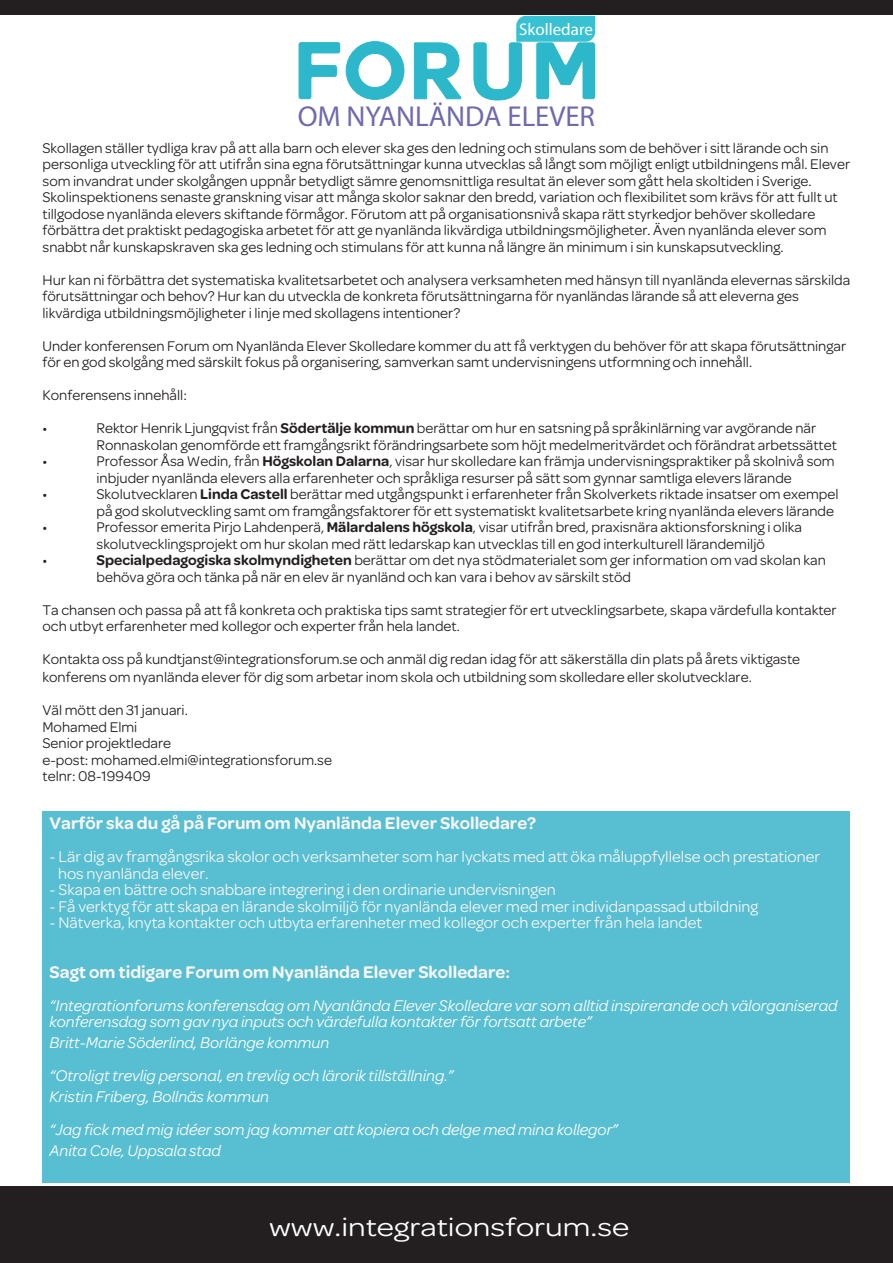
<style>
.page{position:relative;width:893px;height:1263px;background:#fff}
.page>*{position:absolute;margin:0;border:0;box-sizing:border-box;transform-origin:0 0}
.t1{font:28.8px "Myriad Pro";letter-spacing:-.005em;color:#6f6aae}
.leipis{font:27px "Omnes";color:#fff;scale:1.2 1}
.leipis-2{font:600 18px "Omnes";color:#f7f7f8}
.t2{font:16.95px "Myriad Pro";color:#fff}
.leipis-3{font:italic 16.5px/16.5px "Omnes";color:#fff}
.leipis-4{font:16.5px/16.5px "Omnes";color:#f7f7f8}
.leipis-5{font:15px/16.5px "Omnes";color:#231f20}
.s1{font-weight:600}
</style>
<div class="page">
<div style="left:0;top:0;width:893px;height:15px;background:#231f20"></div>
<div style="left:0;top:1246px;width:893px;height:17px;background:#231f20"></div>
<div style="left:43px;top:811px;width:807px;height:371px;background:#58bed2"></div>
<div style="left:0;top:1186px;width:893px;height:60px;background:#231f20"></div>
<svg style="left:298px;top:42px;width:42px;height:57px"></svg>
<svg style="left:346px;top:41px;width:59px;height:59px"></svg>
<svg style="left:414px;top:42px;width:48px;height:57px"></svg>
<svg style="left:473px;top:16px;width:122px;height:85px"></svg>
<p class="t2" style="left:519px;top:19px;width:75px">Skolledare</p>
<p class="t1" style="left:298px;top:98px;width:299px">OM NYANLÄNDA ELEVER</p>
<p class="leipis-5" style="left:43px;top:139px;width:787px">Skollagen ställer tydliga krav på att alla barn och elever ska ges den ledning och stimulans som de behöver i sitt lärande och sin</p>
<p class="leipis-5" style="left:43px;top:156px;width:809px">personliga utveckling för att utifrån sina egna förutsättningar kunna utvecklas så långt som möjligt enligt utbildningens mål. Elever som invandrat under skolgången uppnår betydligt sämre genomsnittliga resultat än elever som gått hela skoltiden i Sverige.</p>
<p class="leipis-5" style="left:43px;top:189px;width:797px">Skolinspektionens senaste granskning visar att många skolor saknar den bredd, variation och flexibilitet som krävs för att fullt ut</p>
<p class="leipis-5" style="left:43px;top:205px;width:785px">tillgodose nyanlända elevers skiftande förmågor. Förutom att på organisationsnivå skapa rätt styrkedjor behöver skolledare förbättra det praktiskt pedagogiska arbetet för att ge nyanlända likvärdiga utbildningsmöjligheter. Även nyanlända elever som snabbt når kunskapskraven ska ges ledning och stimulans för att kunna nå längre än minimum i sin kunskapsutveckling.</p>
<p class="leipis-5" style="left:43px;top:271px;width:809px">Hur kan ni förbättra det systematiska kvalitetsarbetet och analysera verksamheten med hänsyn till nyanlända elevernas särskilda förutsättningar och behov? Hur kan du utveckla de konkreta förutsättningarna för nyanländas lärande så att eleverna ges</p>
<p class="leipis-5" style="left:43px;top:304px;width:419px">likvärdiga utbildningsmöjligheter i linje med skollagens intentioner?</p>
<p class="leipis-5" style="left:43px;top:337px;width:805px">Under konferensen Forum om Nyanlända Elever Skolledare kommer du att få verktygen du behöver för att skapa förutsättningar för en god skolgång med särskilt fokus på organisering, samverkan samt undervisningens utformning och innehåll.</p>
<p class="leipis-5" style="left:43px;top:387px;width:146px">Konferensens innehåll:</p>
<p class="leipis-5" style="left:43px;top:420px;width:6px">•</p>
<p class="leipis-5" style="left:97px;top:420px;width:721px">Rektor Henrik Ljungqvist från <span class="s1">Södertälje kommun</span> berättar om hur en satsning på språkinlärning var avgörande när</p>
<p class="leipis-5" style="left:97px;top:436px;width:742px">Ronnaskolan genomförde ett framgångsrikt förändringsarbete som höjt medelmeritvärdet och förändrat arbetssättet</p>
<p class="leipis-5" style="left:43px;top:453px;width:6px">•</p>
<p class="leipis-5" style="left:97px;top:453px;width:740px">Professor Åsa Wedin, från <span class="s1">Högskolan Dalarna</span>, visar hur skolledare kan främja undervisningspraktiker på skolnivå som inbjuder nyanlända elevers alla erfarenheter och språkliga resurser på sätt som gynnar samtliga elevers lärande</p>
<p class="leipis-5" style="left:43px;top:486px;width:6px">•</p>
<p class="leipis-5" style="left:97px;top:486px;width:744px">Skolutvecklaren <span class="s1">Linda Castell</span> berättar med utgångspunkt i erfarenheter från Skolverkets riktade insatser om exempel på god skolutveckling samt om framgångsfaktorer för ett systematiskt kvalitetsarbete kring nyanlända elevers lärande</p>
<p class="leipis-5" style="left:43px;top:519px;width:6px">•</p>
<p class="leipis-5" style="left:97px;top:519px;width:707px">Professor emerita Pirjo Lahdenperä, <span class="s1">Mälardalens högskola</span>, visar utifrån bred, praxisnära aktionsforskning i olika</p>
<p class="leipis-5" style="left:97px;top:535px;width:670px">skolutvecklingsprojekt om hur skolan med rätt ledarskap kan utvecklas till en god interkulturell lärandemiljö</p>
<p class="leipis-5" style="left:43px;top:552px;width:6px">•</p>
<p class="leipis-5" style="left:97px;top:552px;width:731px"><span class="s1">Specialpedagogiska skolmyndigheten</span> berättar om det nya stödmaterialet som ger information om vad skolan kan behöva göra och tänka på när en elev är nyanländ och kan vara i behov av särskilt stöd</p>
<p class="leipis-5" style="left:43px;top:601px;width:795px">Ta chansen och passa på att få konkreta och praktiska tips samt strategier för ert utvecklingsarbete, skapa värdefulla kontakter och utbyt erfarenheter med kollegor och experter från hela landet.</p>
<p class="leipis-5" style="left:43px;top:651px;width:759px">Kontakta oss på kundtjanst@integrationsforum.se och anmäl dig redan idag för att säkerställa din plats på årets viktigaste</p>
<p class="leipis-5" style="left:43px;top:669px;width:711px">konferens om nyanlända elever för dig som arbetar inom skola och utbildning som skolledare eller skolutvecklare.</p>
<p class="leipis-5" style="left:43px;top:702px;width:147px">Väl mött den 31 januari.</p>
<p class="leipis-5" style="left:43px;top:718px;width:96px">Mohamed Elmi</p>
<p class="leipis-5" style="left:43px;top:735px;width:130px">Senior projektledare</p>
<p class="leipis-5" style="left:43px;top:751px;width:291px">e-post: mohamed.elmi@integrationsforum.se</p>
<p class="leipis-5" style="left:43px;top:768px;width:110px">telnr: 08-199409</p>
<p class="leipis-2" style="left:50px;top:813px;width:488px">Varför ska du gå på Forum om Nyanlända Elever Skolledare?</p>
<p class="leipis-4" style="left:58px;top:848px;width:764px;text-indent:-8px">- Lär dig av framgångsrika skolor och verksamheter som har lyckats med att öka måluppfyllelse och prestationer hos nyanlända elever.</p>
<p class="leipis-4" style="left:50px;top:881px;width:508px">- Skapa en bättre och snabbare integrering i den ordinarie undervisningen</p>
<p class="leipis-4" style="left:50px;top:898px;width:710px">- Få verktyg för att skapa en lärande skolmiljö för nyanlända elever med mer individanpassad utbildning</p>
<p class="leipis-4" style="left:50px;top:914px;width:654px">- Nätverka, knyta kontakter och utbyta erfarenheter med kollegor och experter från hela landet</p>
<p class="leipis-2" style="left:50px;top:961px;width:462px">Sagt om tidigare Forum om Nyanlända Elever Skolledare:</p>
<p class="leipis-3" style="left:50px;top:997px;width:789px">“Integrationforums konferensdag om Nyanlända Elever Skolledare var som alltid inspirerande och välorganiserad konferensdag som gav nya inputs och värdefulla kontakter för fortsatt arbete”</p>
<p class="leipis-3" style="left:50px;top:1034px;width:281px">Britt-Marie Söderlind, Borlänge kommun</p>
<p class="leipis-3" style="left:50px;top:1067px;width:406px">“Otroligt trevlig personal, en trevlig och lärorik tillställning.”</p>
<p class="leipis-3" style="left:50px;top:1088px;width:221px">Kristin Friberg, Bollnäs kommun</p>
<p class="leipis-3" style="left:50px;top:1121px;width:570px">“Jag fick med mig idéer som jag kommer att kopiera och delge med mina kollegor”</p>
<p class="leipis-3" style="left:50px;top:1142px;width:173px">Anita Cole, Uppsala stad</p>
<p class="leipis" style="left:269px;top:1212px;width:302px">www.integrationsforum.se</p>
</div>
